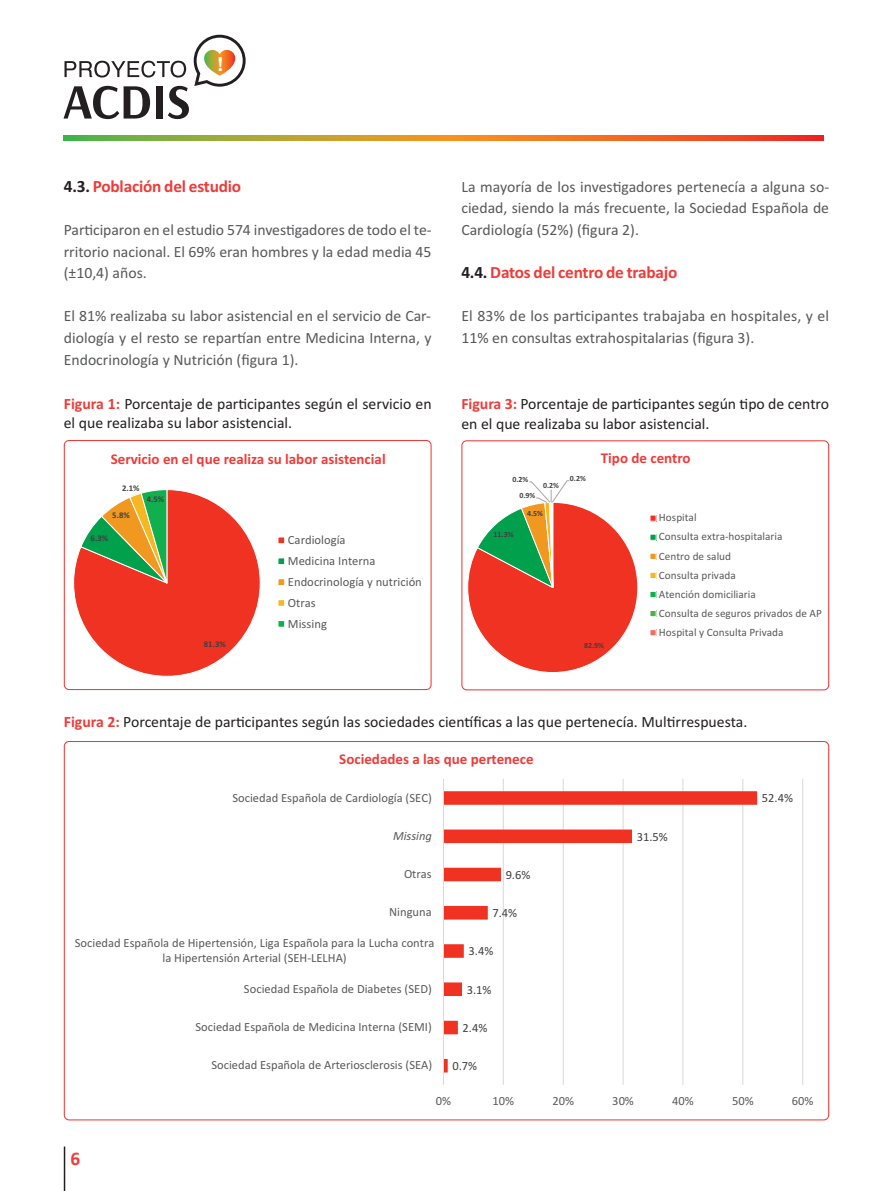
<style>
.page{position:relative;width:893px;height:1191px;background:#fff}
.page>*{position:absolute;margin:0;border:0;box-sizing:border-box;transform-origin:0 0}
.t1{font:700 19.35px "Calibri";color:#ee3b39}
.t2{font:700 19.35px "Helvetica";color:#fff}
.t3{font:700 17.25px "Calibri";letter-spacing:-.01em;color:#ee3b39}
.t4{font:15.75px/21.6px "Calibri";color:#57585a;text-align:justify}
.t5{font:15.75px/19.5px "Calibri";color:#231f20}
.t6{font:700 15px "Calibri";color:#ee3b39}
.t7{font:12.6px/20.9px "Calibri";color:#595959}
.t8{font:12.45px/15.3px "Calibri";color:#595959;text-align:center}
.t9{font:12.45px "Calibri";color:#404040}
.t10{font:italic 12.45px "Calibri";color:#595959}
.t11{font:11.25px/19px "Calibri";color:#595959}
.t12{font:700 8.7px "Calibri";color:#404040}
.t13{font:700 7.95px "Calibri";color:#404040}
.s1{color:#231f20}
.s2{font-weight:700;color:#ee3b39}
</style>
<div class="page">
<hr style="left:64px;top:1146px;width:1px;height:45px;background:#231f20">
<svg style="left:63px;top:136px;width:761px;height:4px;background:#cb842b"></svg>
<svg style="left:64px;top:35px;width:182px;height:84px"></svg>
<svg style="left:64px;top:440px;width:368px;height:250px"></svg>
<div style="left:71px;top:475px;width:352px;height:210px;background:#fff"></div>
<svg style="left:73px;top:489px;width:188px;height:188px"></svg>
<div style="left:278px;top:537px;width:7px;height:7px;background:#ef3222"></div>
<div style="left:277px;top:536px;width:8px;height:8px;border:1px solid #fff"></div>
<div style="left:278px;top:558px;width:7px;height:6px;background:#00a04c"></div>
<div style="left:277px;top:557px;width:8px;height:8px;border:1px solid #fff"></div>
<div style="left:278px;top:578px;width:7px;height:7px;background:#f19821"></div>
<div style="left:277px;top:578px;width:8px;height:8px;border:1px solid #fff"></div>
<div style="left:278px;top:599px;width:7px;height:7px;background:#f6b820"></div>
<div style="left:277px;top:599px;width:8px;height:8px;border:1px solid #fff"></div>
<div style="left:278px;top:620px;width:7px;height:7px;background:#11af4d"></div>
<div style="left:277px;top:620px;width:8px;height:8px;border:1px solid #fff"></div>
<svg style="left:461px;top:440px;width:368px;height:250px"></svg>
<div style="left:465px;top:475px;width:360px;height:211px;background:#fff"></div>
<svg style="left:467px;top:480px;width:171px;height:193px"></svg>
<svg style="left:651px;top:516px;width:4px;height:4px"></svg>
<div style="left:649px;top:514px;width:8px;height:8px;border:1px solid #fff"></div>
<svg style="left:651px;top:535px;width:4px;height:4px"></svg>
<div style="left:649px;top:533px;width:8px;height:8px;border:1px solid #fff"></div>
<svg style="left:651px;top:554px;width:4px;height:4px"></svg>
<div style="left:649px;top:552px;width:8px;height:8px;border:1px solid #fff"></div>
<svg style="left:651px;top:574px;width:4px;height:3px"></svg>
<div style="left:649px;top:572px;width:8px;height:7px;border:1px solid #fff"></div>
<svg style="left:651px;top:593px;width:4px;height:3px"></svg>
<div style="left:649px;top:591px;width:8px;height:7px;border:1px solid #fff"></div>
<svg style="left:651px;top:612px;width:4px;height:3px"></svg>
<div style="left:649px;top:610px;width:8px;height:7px;border:1px solid #fff"></div>
<div style="left:650px;top:629px;width:6px;height:7px;background:#f26b64"></div>
<div style="left:649px;top:629px;width:8px;height:7px;border:1px solid #fff"></div>
<svg style="left:64px;top:741px;width:765px;height:379px"></svg>
<hr style="left:503px;top:779px;width:1px;height:305px;background:#d9d9d9">
<hr style="left:563px;top:779px;width:1px;height:305px;background:#d9d9d9">
<hr style="left:623px;top:779px;width:1px;height:305px;background:#d9d9d9">
<hr style="left:683px;top:779px;width:1px;height:305px;background:#d9d9d9">
<hr style="left:742px;top:779px;width:1px;height:305px;background:#d9d9d9">
<hr style="left:802px;top:779px;width:1px;height:305px;background:#d9d9d9">
<svg style="left:444px;top:791px;width:313px;height:281px"></svg>
<hr style="left:443px;top:779px;width:1px;height:305px;background:#d9d9d9">
<p class="t2" style="left:217px;top:48px;width:8px">!</p>
<p class="t3" style="left:64px;top:176px;width:179px"><span class="s1">4.3.</span> Población del estudio</p>
<p class="t4" style="left:64px;top:219px;width:369px">Participaron en el estudio 574 investigadores de todo el te&shy;rritorio nacional. El 69% eran hombres y la edad media 45 (±10,4) años.</p>
<p class="t4" style="left:64px;top:305px;width:369px">El 81% realizaba su labor asistencial en el servicio de Car&shy;diología y el resto se repartían entre Medicina Interna, y Endocrinología y Nutrición (figura 1).</p>
<p class="t4" style="left:461px;top:175px;width:369px">La mayoría de los investigadores pertenecía a alguna so&shy;ciedad, siendo la más frecuente, la Sociedad Española de Cardiología (52%) (figura 2).</p>
<p class="t3" style="left:461px;top:262px;width:218px"><span class="s1">4.4.</span> Datos del centro de trabajo</p>
<p class="t4" style="left:461px;top:305px;width:369px">El 83% de los participantes trabajaba en hospitales, y el<br>11% en consultas extrahospitalarias (figura 3).</p>
<p class="t5" style="left:64px;top:393px;width:369px"><span class="s2">Figura 1:</span> Porcentaje de participantes según el servicio en el que realizaba su labor asistencial.</p>
<p class="t5" style="left:461px;top:394px;width:369px"><span class="s2">Figura 3:</span> Porcentaje de participantes según tipo de centro en el que realizaba su labor asistencial.</p>
<p class="t6" style="left:111px;top:450px;width:276px">Servicio en el que realiza su labor asistencial</p>
<p class="t6" style="left:601px;top:449px;width:91px">Tipo de centro</p>
<p class="t12" style="left:122px;top:482px;width:19px">2.1%</p>
<p class="t12" style="left:147px;top:493px;width:19px">4.5%</p>
<p class="t13" style="left:512px;top:474px;width:17px">0.2%</p>
<p class="t13" style="left:519px;top:490px;width:17px">0.9%</p>
<p class="t13" style="left:543px;top:479px;width:17px">0.2%</p>
<p class="t13" style="left:570px;top:472px;width:17px">0.2%</p>
<p class="t12" style="left:112px;top:509px;width:19px">5.8%</p>
<p class="t12" style="left:91px;top:532px;width:19px">6.3%</p>
<p class="t7" style="left:288px;top:529px;width:135px">Cardiología<br>Medicina Interna<br>Endocrinología y nutrición<br>Otras<br>Missing</p>
<p class="t13" style="left:494px;top:529px;width:21px">11.3%</p>
<p class="t13" style="left:527px;top:507px;width:17px">4.5%</p>
<p class="t11" style="left:659px;top:508px;width:164px">Hospital<br>Consulta extra-hospitalaria<br>Centro de salud<br>Consulta privada<br>Atención domiciliaria<br>Consulta de seguros privados de AP<br>Hospital y Consulta Privada</p>
<p class="t12" style="left:204px;top:638px;width:23px">81.3%</p>
<p class="t13" style="left:584px;top:639px;width:21px">82.9%</p>
<p class="t5" style="left:64px;top:712px;width:685px"><span class="s2">Figura 2:</span> Porcentaje de participantes según las sociedades científicas a las que pertenecía. Multirrespuesta.</p>
<p class="t6" style="left:339px;top:750px;width:196px">Sociedades a las que pertenece</p>
<p class="t8" style="left:232px;top:789px;width:201px">Sociedad Española de Cardiología (SEC)</p>
<p class="t10" style="left:393px;top:827px;width:40px">Missing</p>
<p class="t9" style="left:637px;top:827px;width:33px">31.5%</p>
<p class="t8" style="left:404px;top:866px;width:29px">Otras</p>
<p class="t9" style="left:506px;top:866px;width:26px">9.6%</p>
<p class="t8" style="left:389px;top:904px;width:44px">Ninguna</p>
<p class="t9" style="left:492px;top:904px;width:26px">7.4%</p>
<p class="t8" style="left:75px;top:935px;width:361px">Sociedad Española de Hipertensión, Liga Española para la Lucha contra la Hipertensión Arterial (SEH-LELHA)</p>
<p class="t9" style="left:469px;top:942px;width:26px">3.4%</p>
<p class="t8" style="left:244px;top:980px;width:189px">Sociedad Española de Diabetes (SED)</p>
<p class="t9" style="left:467px;top:980px;width:26px">3.1%</p>
<p class="t8" style="left:195px;top:1019px;width:238px">Sociedad Española de Medicina Interna (SEMI)</p>
<p class="t9" style="left:463px;top:1019px;width:26px">2.4%</p>
<p class="t8" style="left:212px;top:1057px;width:222px">Sociedad Española de Arteriosclerosis (SEA)</p>
<p class="t9" style="left:452px;top:1057px;width:26px">0.7%</p>
<p class="t9" style="left:762px;top:789px;width:33px">52.4%</p>
<p class="t1" style="left:70px;top:1147px;width:11px">6</p>
<p class="t8" style="left:436px;top:1092px;width:17px">0%</p>
<p class="t8" style="left:492px;top:1092px;width:23px">10%</p>
<p class="t8" style="left:552px;top:1092px;width:23px">20%</p>
<p class="t8" style="left:612px;top:1092px;width:23px">30%</p>
<p class="t8" style="left:672px;top:1092px;width:23px">40%</p>
<p class="t8" style="left:732px;top:1092px;width:23px">50%</p>
<p class="t8" style="left:792px;top:1092px;width:23px">60%</p>
</div>
